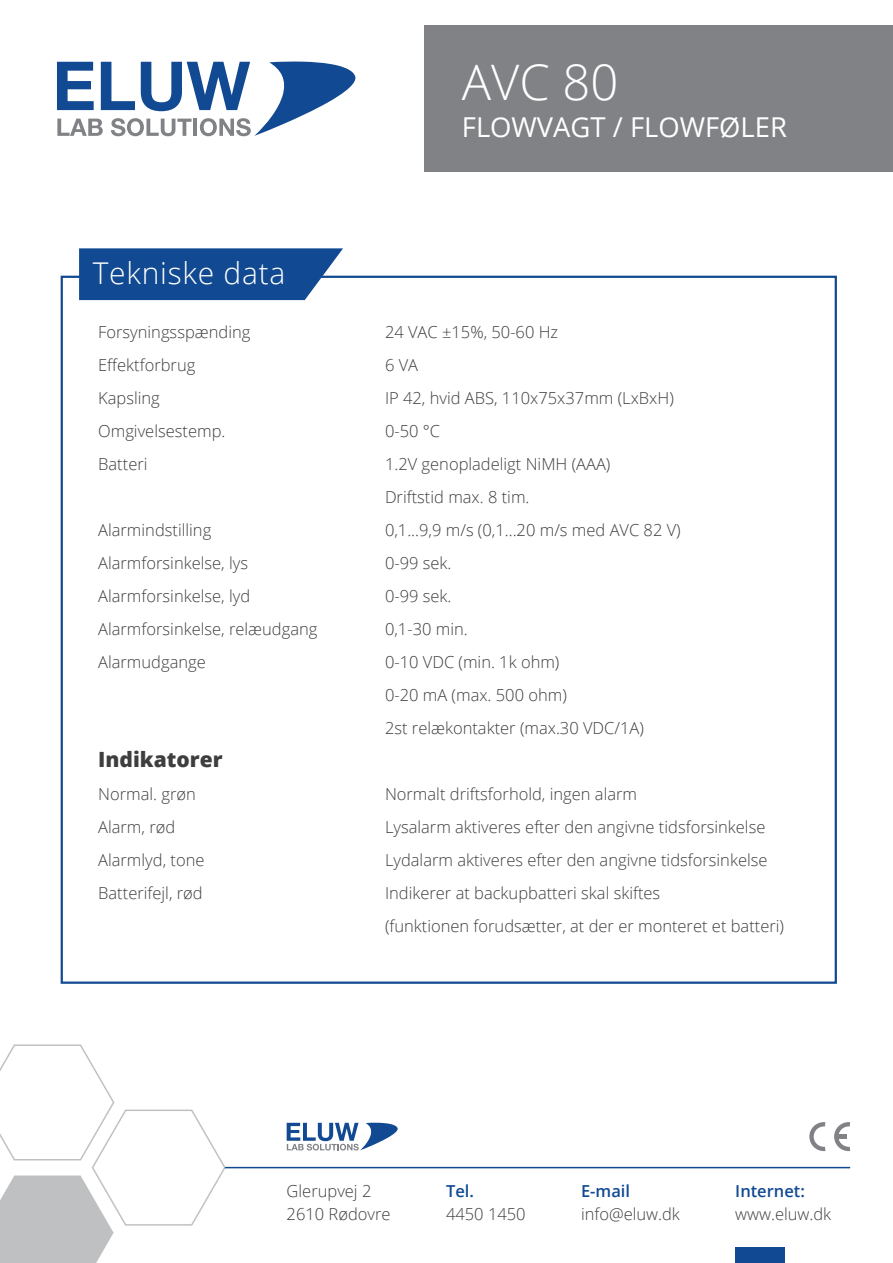
<style>
.page{position:relative;width:893px;height:1263px;background:#fff}
.page>*{position:absolute;margin:0;border:0;box-sizing:border-box;transform-origin:0 0}
.t1{font:300 48.9px "Open Sans";color:#fff}
.t2{font:300 30px "Open Sans";letter-spacing:.025em;color:#fff}
.t3{font:27.45px "Open Sans";color:#fff}
.t4{font:800 21px "Open Sans";color:#3e3e3f}
.t5{font:300 16.5px/33px "Open Sans";color:#3e3e3f}
.t6{font:600 16.5px "Open Sans";color:#114a92}
</style>
<div class="page">
<div style="left:425px;top:25px;width:468px;height:147px;background:#808285"></div>
<svg style="left:57px;top:61px;width:299px;height:75px"></svg>
<hr style="left:225px;top:1167px;width:625px;height:1px;background:#114a92">
<svg style="left:287px;top:1123px;width:111px;height:27px"></svg>
<div style="left:735px;top:1247px;width:50px;height:16px;background:#114a92"></div>
<svg style="left:0;top:1044px;width:226px;height:219px"></svg>
<svg style="left:79px;top:248px;width:264px;height:52px;background:#225799"></svg>
<svg style="left:834px;top:1122px;width:16px;height:29px"></svg>
<svg style="left:809px;top:1122px;width:16px;height:29px"></svg>
<div style="left:838px;top:1134px;width:9px;height:5px;background:#808285"></div>
<h2 class="t2" style="left:93px;top:252px;width:194px">Tekniske data</h2>
<p class="t5" style="left:98px;top:315px;width:154px">Forsyningsspænding<br>Effektforbrug<br>Kapsling<br>Omgivelsestemp.<br>Batteri</p>
<p class="t5" style="left:98px;top:513px;width:221px">Alarmindstilling<br>Alarmforsinkelse, lys<br>Alarmforsinkelse, lyd<br>Alarmforsinkelse, relæudgang<br>Alarmudgange</p>
<p class="t4" style="left:98px;top:743px;width:126px">Indikatorer</p>
<p class="t5" style="left:98px;top:777px;width:108px">Normal. grøn<br>Alarm, rød<br>Alarmlyd, tone<br>Batterifejl, rød</p>
<h1 class="t1" style="left:462px;top:48px;width:158px">AVC 80</h1>
<h3 class="t3" style="left:462px;top:108px;width:327px">FLOWVAGT / FLOWFØLER</h3>
<p class="t5" style="left:385px;top:315px;width:297px">24 VAC ±15%, 50-60 Hz<br>6 VA<br>IP 42, hvid ABS, 110x75x37mm (LxBxH)<br>0-50 °C<br>1.2V genopladeligt NiMH (AAA)<br>Driftstid max. 8 tim.<br>0,1...9,9 m/s (0,1...20 m/s med AVC 82 V)<br>0-99 sek.<br>0-99 sek.<br>0,1-30 min.<br>0-10 VDC (min. 1k ohm)<br>0-20 mA (max. 500 ohm)<br>2st relækontakter (max.30 VDC/1A)</p>
<p class="t5" style="left:385px;top:777px;width:401px">Normalt driftsforhold, ingen alarm<br>Lysalarm aktiveres efter den angivne tidsforsinkelse Lydalarm aktiveres efter den angivne tidsforsinkelse Indikerer at backupbatteri skal skiftes<br>(funktionen forudsætter, at der er monteret et batteri)</p>
<p class="t5" style="left:287px;top:1179px;width:105px;line-height:22.5px">Glerupvej 2<br>2610 Rødovre</p>
<p class="t6" style="left:735px;top:1180px;width:71px">Internet:</p>
<p class="t6" style="left:446px;top:1180px;width:29px">Tel.</p>
<p class="t5" style="left:446px;top:1197px;width:81px">4450 1450</p>
<p class="t6" style="left:581px;top:1180px;width:51px">E-mail</p>
<p class="t5" style="left:581px;top:1197px;width:100px">info@eluw.dk</p>
<p class="t5" style="left:735px;top:1197px;width:97px">www.eluw.dk</p>
</div>
